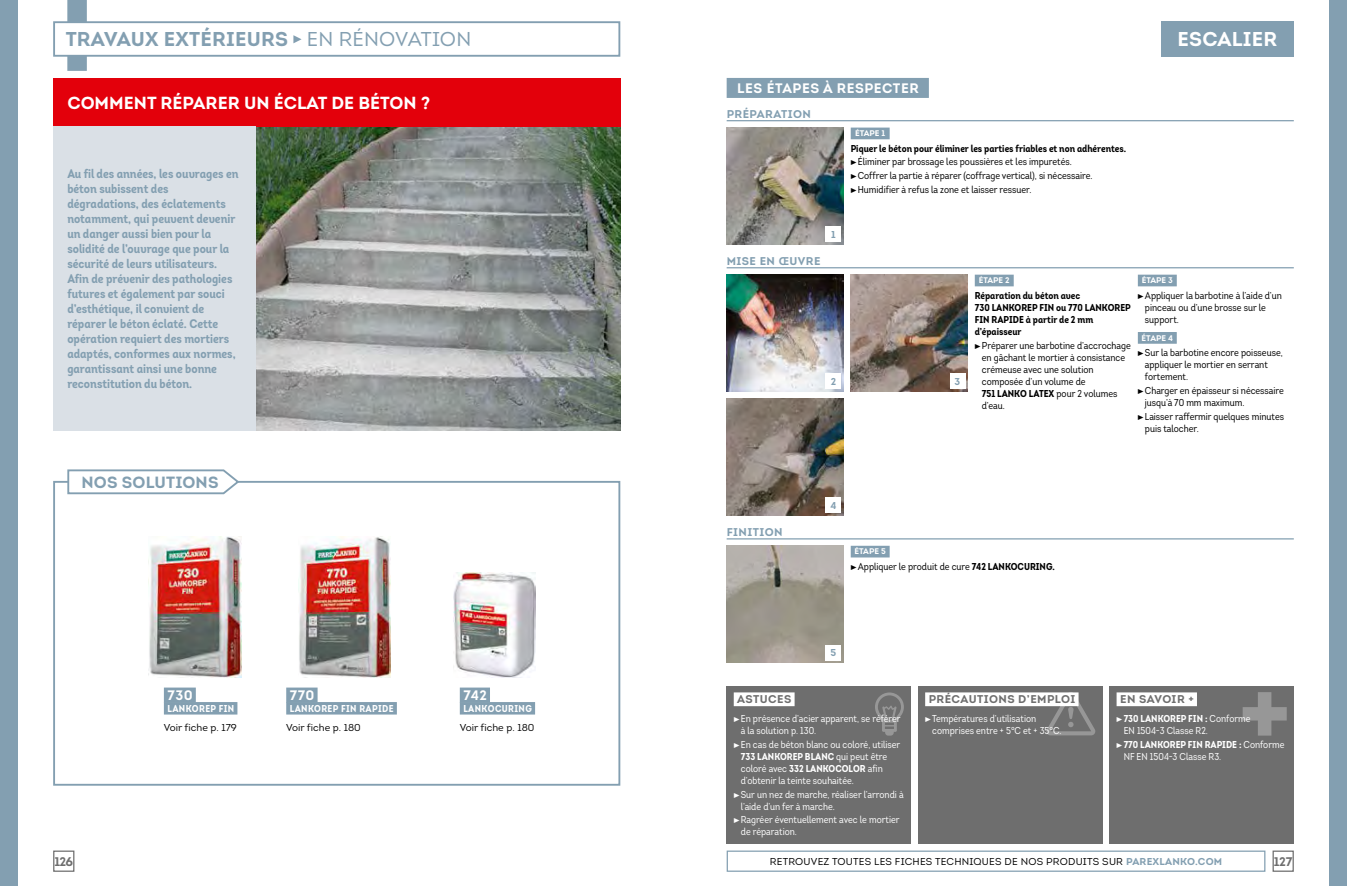
<style>
.page{position:relative;width:1347px;height:886px;background:#fff}
.page>*{position:absolute;margin:0;border:0;box-sizing:border-box;transform-origin:0 0}
.t1{font:20px "Intro Bold Alt";letter-spacing:.01em;color:#839fb1}
.t2{font:20px "Intro Bold Alt";letter-spacing:.01em;color:#fff}
.t3{font:17.5px "Intro Bold Alt";color:#fff}
.t4{font:16.25px "Intro Bold Alt";letter-spacing:.01em;color:#839fb1}
.t5{font:13.75px "Intro Bold Alt";letter-spacing:.04em;color:#fff}
.t6{font:12.5px/15px "Intro Cond Bold Alt";color:#839fb1}
.t7{font:12.5px "Intro Bold Alt";letter-spacing:-.035em;color:#6e6e6e}
.t8{font:11.25px "Intro Bold Alt";letter-spacing:.04em;color:#6e6e6e}
.t9{font:11.25px "Intro Bold Alt";letter-spacing:.04em;color:#839fb1}
.t10{font:10px/12px "Intro Cond";color:#000}
.t11{font:10px/12px "Intro Cond";color:#fff}
.t12{font:10px/12px "Intro Cond Bold Alt";color:#000}
.t13{font:10px "Intro";letter-spacing:.015em;color:#000}
.t14{font:10px "Intro Cond Bold Alt";color:#fff}
.t15{font:10px "Intro Cond Bold Alt";letter-spacing:.04em;color:#fff}
.t16{font:10px "Intro Bold Alt";color:#839fb1}
.t17{font:8.12px "Intro Bold Alt";color:#fff}
.s1{font-family:"Intro Regular Alt"}
.s2{font-family:"Fleches Left Right"}
.s3{font-family:"Intro Cond"}
.s4{font-family:"Intro Cond Bold Alt"}
.s5{font-family:"Intro Bold Alt";color:#839fb1}
</style>
<div class="page">
<div style="left:726px;top:850px;width:539px;height:22px;border:1px solid #839fb1"></div>
<img style="left:255px;top:126px;width:365px;height:305px">
<div style="left:53px;top:78px;width:567px;height:48px;background:#e3000b"></div>
<img style="left:726px;top:275px;width:117px;height:117px">
<img style="left:726px;top:399px;width:117px;height:117px">
<img style="left:850px;top:275px;width:117px;height:117px">
<div style="left:826px;top:374px;width:15px;height:15px;background:#fff"></div>
<div style="left:826px;top:498px;width:15px;height:15px;background:#fff"></div>
<div style="left:950px;top:374px;width:15px;height:15px;background:#fff"></div>
<img style="left:726px;top:128px;width:117px;height:116px">
<img style="left:726px;top:546px;width:117px;height:117px">
<div style="left:826px;top:227px;width:15px;height:15px;background:#fff"></div>
<div style="left:826px;top:645px;width:15px;height:15px;background:#fff"></div>
<div style="left:53px;top:126px;width:202px;height:305px;background:#dae0e6"></div>
<div style="left:53px;top:481px;width:567px;height:305px;border:2px solid #839fb1"></div>
<svg style="left:66px;top:469px;width:174px;height:26px"></svg>
<div style="left:726px;top:686px;width:185px;height:157px;background:#6e6e6e"></div>
<div style="left:918px;top:686px;width:184px;height:157px;background:#6e6e6e"></div>
<div style="left:1109px;top:686px;width:184px;height:157px;background:#6e6e6e"></div>
<svg style="left:1242px;top:692px;width:44px;height:43px"></svg>
<svg style="left:875px;top:692px;width:29px;height:43px"></svg>
<svg style="left:1046px;top:692px;width:49px;height:43px"></svg>
<hr style="left:726px;top:267px;width:567px;height:1px;background:#839fb1">
<hr style="left:726px;top:538px;width:567px;height:1px;background:#839fb1">
<div style="left:975px;top:275px;width:38px;height:11px;background:#839fb1"></div>
<div style="left:1138px;top:275px;width:38px;height:11px;background:#839fb1"></div>
<div style="left:1138px;top:333px;width:38px;height:10px;background:#839fb1"></div>
<div style="left:1137px;top:332px;width:39px;height:12px;border:1px solid #839fb1"></div>
<div style="left:726px;top:78px;width:203px;height:20px;background:#839fb1"></div>
<hr style="left:726px;top:120px;width:567px;height:1px;background:#839fb1">
<div style="left:851px;top:128px;width:38px;height:11px;background:#839fb1"></div>
<div style="left:164px;top:687px;width:32px;height:15px;background:#839fb1"></div>
<div style="left:164px;top:702px;width:73px;height:12px;background:#839fb1"></div>
<div style="left:286px;top:687px;width:31px;height:15px;background:#839fb1"></div>
<div style="left:286px;top:702px;width:111px;height:12px;background:#839fb1"></div>
<div style="left:460px;top:687px;width:30px;height:15px;background:#839fb1"></div>
<div style="left:460px;top:702px;width:75px;height:12px;background:#839fb1"></div>
<div style="left:733px;top:692px;width:61px;height:14px;background:#fff"></div>
<div style="left:925px;top:692px;width:153px;height:14px;background:#fff"></div>
<div style="left:1116px;top:692px;width:81px;height:14px;background:#fff"></div>
<div style="left:851px;top:546px;width:38px;height:11px;background:#839fb1"></div>
<img style="left:298px;top:536px;width:92px;height:141px">
<img style="left:453px;top:572px;width:82px;height:105px">
<img style="left:148px;top:537px;width:93px;height:140px">
<div style="left:53px;top:850px;width:21px;height:22px;border:1px solid #6e6e6e"></div>
<div style="left:1272px;top:850px;width:21px;height:22px;border:1px solid #6e6e6e"></div>
<div style="left:0;top:0;width:18px;height:886px;background:#839fb1"></div>
<div style="left:1329px;top:0;width:17px;height:886px;background:#839fb1"></div>
<svg style="left:67px;top:0;width:20px;height:71px"></svg>
<div style="left:54px;top:22px;width:565px;height:34px;background:#fff"></div>
<svg style="left:293px;top:35px;width:8px;height:8px"></svg>
<div style="left:53px;top:21px;width:567px;height:36px;border:2px solid #839fb1"></div>
<div style="left:1160px;top:21px;width:133px;height:36px;background:#839fb1"></div>
<h1 class="t1" style="left:66px;top:27px;width:407px">TRAVAUX EXTÉRIEURS <span class="s1">EN RÉNOVATION</span></h1>
<h1 class="t2" style="left:1177px;top:27px;width:101px">ESCALIER</h1>
<h2 class="t3" style="left:67px;top:91px;width:364px">COMMENT RÉPARER UN ÉCLAT DE BÉTON ?</h2>
<p class="t6" style="left:67px;top:166px;width:173px">Au fil des années, les ouvrages en béton subissent des dégradations, des éclatements notamment, qui peuvent devenir un danger aussi bien pour la solidité de l’ouvrage que pour la sécurité de leurs utilisateurs.<br>Afin de prévenir des pathologies futures et également par souci d’esthétique, il convient de réparer le béton éclaté. Cette opération requiert des mortiers adaptés, conformes aux normes, garantissant ainsi une bonne reconstitution du béton.</p>
<h3 class="t4" style="left:81px;top:472px;width:138px">NOS SOLUTIONS</h3>
<h3 class="t5" style="left:167px;top:686px;width:27px">730</h3>
<p class="t15" style="left:167px;top:702px;width:68px">LANKOREP FIN</p>
<p class="t13" style="left:164px;top:721px;width:74px">Voir fiche p. 179</p>
<h3 class="t5" style="left:290px;top:686px;width:26px">770</h3>
<p class="t15" style="left:290px;top:702px;width:105px">LANKOREP FIN RAPIDE</p>
<p class="t13" style="left:286px;top:721px;width:76px">Voir fiche p. 180</p>
<h3 class="t5" style="left:463px;top:686px;width:25px">742</h3>
<p class="t15" style="left:463px;top:702px;width:70px">LANKOCURING</p>
<p class="t13" style="left:460px;top:721px;width:76px">Voir fiche p. 180</p>
<h3 class="t5" style="left:737px;top:79px;width:183px">LES ÉTAPES À RESPECTER</h3>
<p class="t9" style="left:726px;top:107px;width:86px">PRÉPARATION</p>
<p class="t17" style="left:855px;top:128px;width:32px">ÉTAPE 1</p>
<p class="t12" style="left:850px;top:142px;width:277px">Piquer le béton pour éliminer les parties friables et non adhérentes.</p>
<p class="t10" style="left:850px;top:155px;width:243px;line-height:13.8px"><span class="s2">!</span>Éliminer par brossage les poussières et les impuretés. <span class="s2">!</span>Coffrer la partie à réparer (coffrage vertical), si nécessaire. <span class="s2">!</span>Humidifier à refus la zone et laisser ressuer.</p>
<p class="t9" style="left:726px;top:254px;width:95px">MISE EN ŒUVRE</p>
<p class="t16" style="left:831px;top:228px;width:6px">1</p>
<p class="t16" style="left:830px;top:375px;width:7px">2</p>
<p class="t16" style="left:954px;top:375px;width:7px">3</p>
<p class="t17" style="left:978px;top:275px;width:32px">ÉTAPE 2</p>
<p class="t12" style="left:974px;top:289px;width:157px">Réparation du béton avec<br>730 LANKOREP FIN ou 770 LANKOREP<br>FIN RAPIDE à partir de 2 mm d’épaisseur</p>
<p class="t10" style="left:982px;top:339px;width:150px;text-indent:-7px"><span class="s2">!</span>Préparer une barbotine d’accrochage en gâchant le mortier à consistance crémeuse avec une solution composée d’un volume de</p>
<p class="t12" style="left:982px;top:387px;width:137px">751 LANKO LATEX <span class="s3">pour 2 volumes</span></p>
<p class="t10" style="left:982px;top:399px;width:24px">d’eau.</p>
<p class="t17" style="left:1141px;top:275px;width:33px">ÉTAPE 3</p>
<p class="t10" style="left:1144px;top:289px;width:138px;text-indent:-7px"><span class="s2">!</span>Appliquer la barbotine à l’aide d’un pinceau ou d’une brosse sur le support.</p>
<p class="t17" style="left:1141px;top:333px;width:33px">ÉTAPE 4</p>
<p class="t10" style="left:1144px;top:347px;width:139px;text-indent:-7px"><span class="s2">!</span>Sur la barbotine encore poisseuse, appliquer le mortier en serrant fortement.</p>
<p class="t10" style="left:1144px;top:384px;width:140px;text-indent:-7px"><span class="s2">!</span>Charger en épaisseur si nécessaire jusqu’à 70 mm maximum.</p>
<p class="t10" style="left:1144px;top:410px;width:141px;text-indent:-7px"><span class="s2">!</span>Laisser raffermir quelques minutes puis talocher.</p>
<p class="t9" style="left:726px;top:525px;width:58px">FINITION</p>
<p class="t16" style="left:830px;top:499px;width:8px">4</p>
<p class="t17" style="left:854px;top:546px;width:33px">ÉTAPE 5</p>
<p class="t10" style="left:850px;top:560px;width:205px"><span class="s2">!</span>Appliquer le produit de cure <span class="s4">742 LANKOCURING.</span></p>
<p class="t16" style="left:830px;top:646px;width:7px">5</p>
<p class="t8" style="left:737px;top:692px;width:56px">ASTUCES</p>
<p class="t11" style="left:741px;top:712px;width:161px;text-indent:-7px"><span class="s2">!</span>En présence d’acier apparent, se référer à la solution p. 130.</p>
<p class="t11" style="left:733px;top:738px;width:168px"><span class="s2">!</span>En cas de béton blanc ou coloré, utiliser</p>
<p class="t14" style="left:741px;top:750px;width:148px">733 LANKOREP BLANC <span class="s3">qui peut être</span></p>
<p class="t11" style="left:741px;top:762px;width:143px">coloré avec <span class="s4">332 LANKOCOLOR</span> afin d’obtenir la teinte souhaitée.</p>
<p class="t11" style="left:741px;top:788px;width:164px;text-indent:-7px"><span class="s2">!</span>Sur un nez de marche, réaliser l’arrondi à l’aide d’un fer à marche.</p>
<p class="t11" style="left:741px;top:814px;width:160px;text-indent:-7px"><span class="s2">!</span>Ragréer éventuellement avec le mortier de réparation.</p>
<p class="t8" style="left:928px;top:692px;width:148px">PRÉCAUTIONS D’EMPLOI</p>
<p class="t11" style="left:932px;top:712px;width:131px;text-indent:-7px"><span class="s2">!</span>Températures d’utilisation comprises entre + 5°C et + 35°C.</p>
<p class="t8" style="left:1120px;top:692px;width:75px">EN SAVOIR +</p>
<p class="t14" style="left:1116px;top:712px;width:135px"><span class="s2">!</span>730 LANKOREP FIN : <span class="s3">Conforme</span></p>
<p class="t11" style="left:1123px;top:724px;width:86px">EN 1504-3 Classe R2.</p>
<p class="t14" style="left:1116px;top:738px;width:169px"><span class="s2">!</span>770 LANKOREP FIN RAPIDE : <span class="s3">Conforme</span></p>
<p class="t11" style="left:1123px;top:750px;width:99px">NF EN 1504-3 Classe R3.</p>
<p class="t7" style="left:54px;top:853px;width:20px">126</p>
<p class="t7" style="left:1273px;top:853px;width:20px">127</p>
<p class="t13" style="left:770px;top:855px;width:454px">RETROUVEZ TOUTES LES FICHES TECHNIQUES DE NOS PRODUITS SUR <span class="s5">PAREXLANKO.COM</span></p>
</div>
